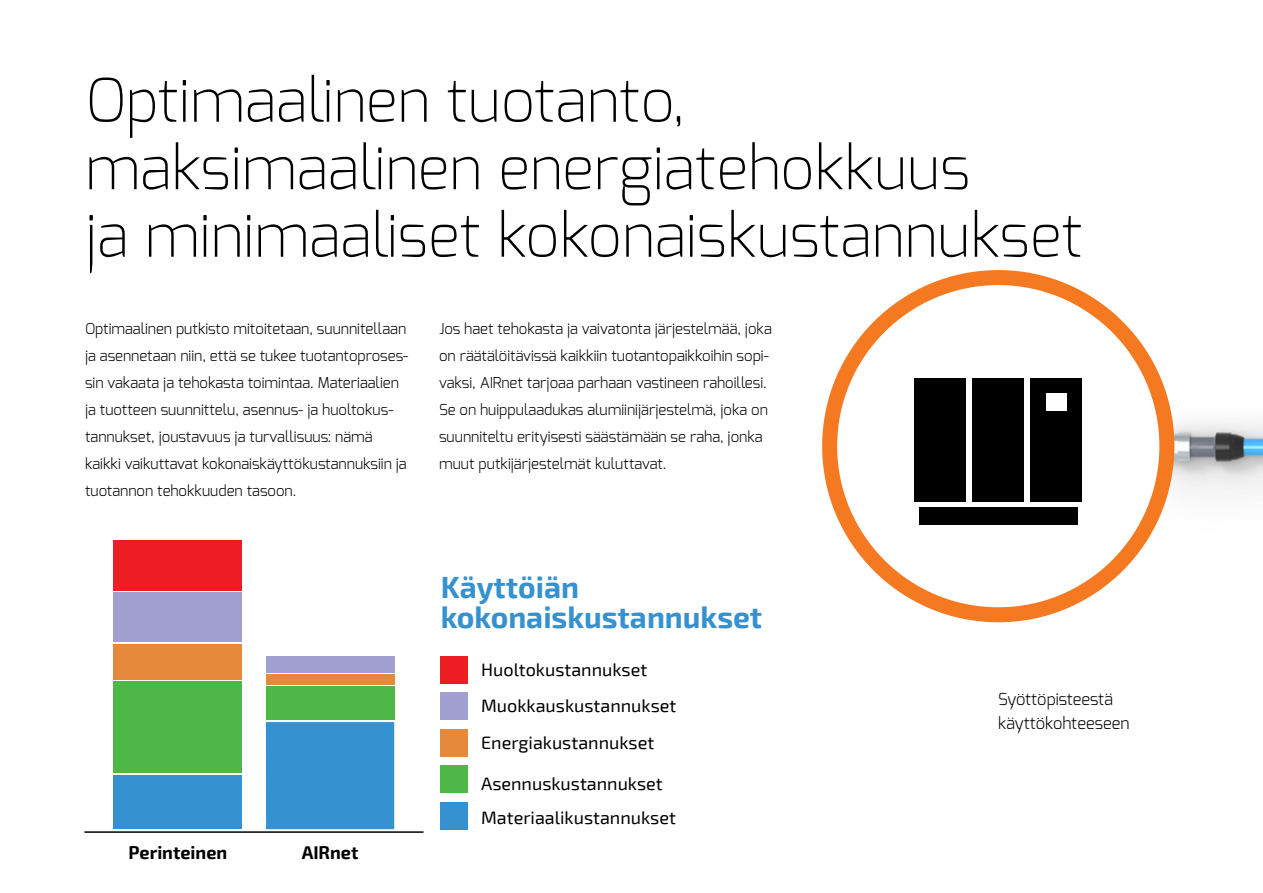
<style>
.page{position:relative;width:1263px;height:893px;background:#fff}
.page>*{position:absolute;margin:0;border:0;box-sizing:border-box;transform-origin:0 0}
.t1{font:200 60px/67.5px "Exo";color:#000}
.t2{font:700 30px/30px "Exo 2";color:#3591cf}
.t3{font:18px "Exo 2";color:#000}
.t4{font:700 18px "Exo 2";color:#000}
.t5{font:300 16.5px/24px "Exo";color:#000}
.t6{font:300 15px/27px "Exo";color:#000}
</style>
<div class="page">
<img style="left:1167px;top:396px;width:96px;height:101px">
<div style="left:822px;top:270px;width:352px;height:352px;border:15px solid #f47920;border-radius:50%"></div>
<div style="left:915px;top:378px;width:51px;height:123px;background:#000"></div>
<div style="left:973px;top:378px;width:51px;height:123px;background:#000"></div>
<div style="left:1031px;top:378px;width:51px;height:123px;background:#000"></div>
<div style="left:1046px;top:393px;width:20px;height:18px;background:#fff"></div>
<div style="left:919px;top:507px;width:159px;height:18px;background:#000"></div>
<hr style="left:84px;top:831px;width:340px;height:2px;background:#000">
<div style="left:114px;top:775px;width:128px;height:54px;background:#3591cf"></div>
<div style="left:114px;top:540px;width:128px;height:50px;background:#ed1d24"></div>
<div style="left:114px;top:592px;width:128px;height:50px;background:#a09fcf"></div>
<div style="left:114px;top:644px;width:128px;height:35px;background:#e5893a"></div>
<div style="left:114px;top:681px;width:128px;height:92px;background:#4db748"></div>
<div style="left:266px;top:722px;width:128px;height:107px;background:#3591cf"></div>
<div style="left:266px;top:656px;width:128px;height:16px;background:#a09fcf"></div>
<div style="left:266px;top:675px;width:128px;height:10px;background:#e5893a"></div>
<div style="left:266px;top:687px;width:128px;height:33px;background:#4db748"></div>
<div style="left:441px;top:656px;width:27px;height:27px;background:#ed1d24"></div>
<div style="left:441px;top:692px;width:27px;height:28px;background:#a09fcf"></div>
<div style="left:441px;top:765px;width:27px;height:28px;background:#4db748"></div>
<div style="left:441px;top:729px;width:27px;height:27px;background:#e5893a"></div>
<div style="left:441px;top:802px;width:27px;height:27px;background:#3591cf"></div>
<h1 class="t1" style="left:85px;top:66px;width:999px">Optimaalinen tuotanto, maksimaalinen energiatehokkuus<br>ja minimaaliset kokonaiskustannukset</h1>
<p class="t6" style="left:85px;top:315px;width:325px">Optimaalinen putkisto mitoitetaan, suunnitellaan ja asennetaan niin, että se tukee tuotantoproses&shy;sin vakaata ja tehokasta toimintaa. Materiaalien ja tuotteen suunnittelu, asennus- ja huoltokus&shy;tannukset, joustavuus ja turvallisuus: nämä kaikki vaikuttavat kokonaiskäyttökustannuksiin ja tuotannon tehokkuuden tasoon.</p>
<p class="t6" style="left:439px;top:315px;width:334px">Jos haet tehokasta ja vaivatonta järjestelmää, joka on räätälöitävissä kaikkiin tuotantopaikkoihin sopi&shy;vaksi, AIRnet tarjoaa parhaan vastineen rahoillesi.<br>Se on huippulaadukas alumiinijärjestelmä, joka on suunniteltu erityisesti säästämään se raha, jonka muut putkijärjestelmät kuluttavat.</p>
<h2 class="t2" style="left:441px;top:573px;width:323px">Käyttöiän kokonaiskustannukset</h2>
<p class="t4" style="left:129px;top:841px;width:100px">Perinteinen</p>
<p class="t4" style="left:302px;top:841px;width:58px">AIRnet</p>
<p class="t3" style="left:481px;top:659px;width:168px">Huoltokustannukset</p>
<p class="t3" style="left:481px;top:695px;width:197px">Muokkauskustannukset</p>
<p class="t3" style="left:481px;top:732px;width:175px">Energiakustannukset</p>
<p class="t3" style="left:481px;top:773px;width:183px">Asennuskustannukset</p>
<p class="t3" style="left:481px;top:807px;width:196px">Materiaalikustannukset</p>
<p class="t5" style="left:998px;top:687px;width:133px">Syöttöpisteestä käyttökohteeseen</p>
</div>
